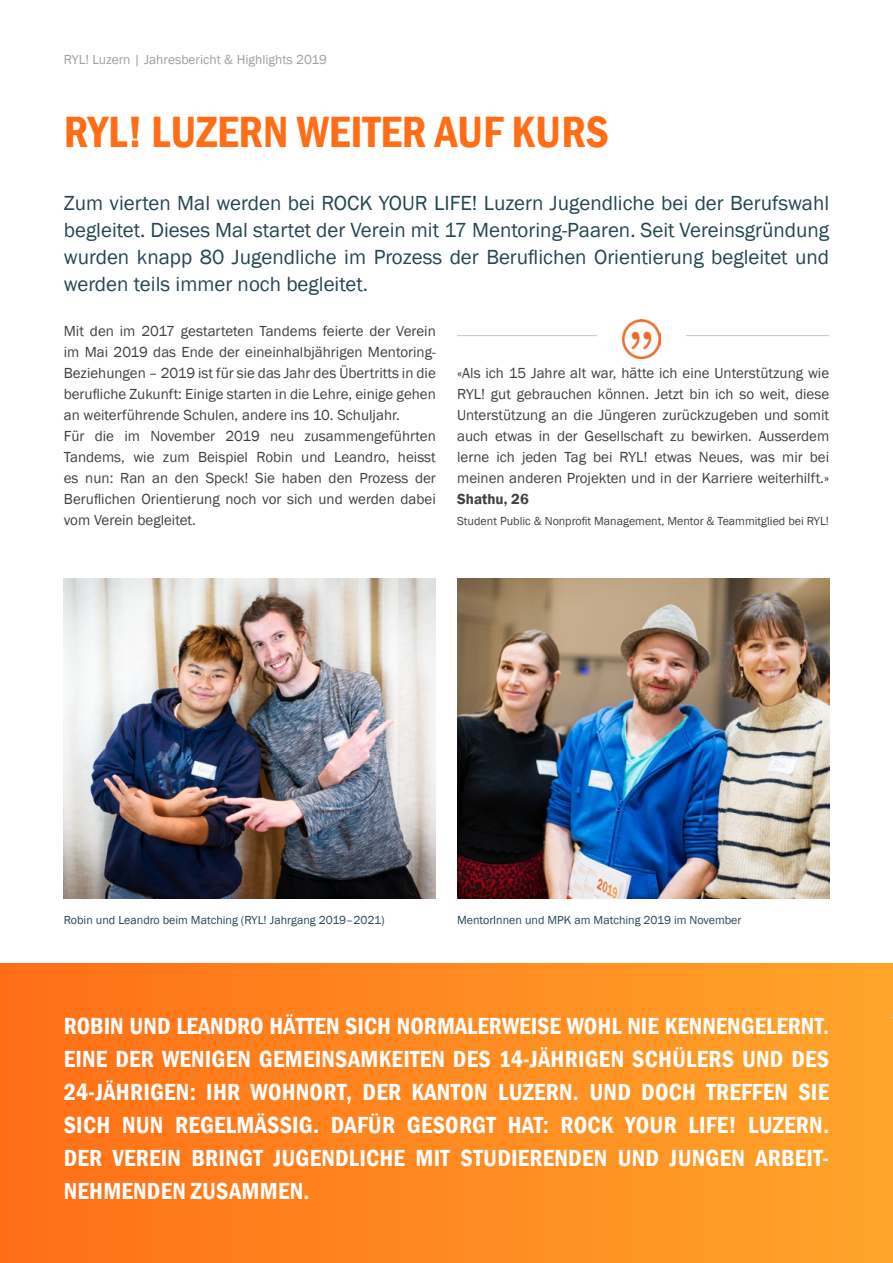
<style>
.page{position:relative;width:893px;height:1263px;background:#fff}
.page>*{position:absolute;margin:0;border:0;box-sizing:border-box;transform-origin:0 0}
.t1{font:600 condensed 45px "Franklin Gothic";color:#ff6d16}
.t2{font:600 condensed 24px/33px "Franklin Gothic";letter-spacing:.01em;color:#fff;text-align:justify}
.t3{font:21px/27px "Franklin Gothic";color:#254652;text-align:justify}
.t4{font:15px/21px "Franklin Gothic";color:#404040}
.t5{font:600 15px "Franklin Gothic";color:#404040}
.t6{font:13.5px "Franklin Gothic";color:#9f9f9f}
.t7{font:12px "Franklin Gothic";color:#254652}
.t8{font:12px "Franklin Gothic";color:#404040}
</style>
<div class="page">
<div style="left:0;top:963px;width:893px;height:300px;background:linear-gradient(to right,#ff6e16,#ffa52b)"></div>
<img style="left:64px;top:578px;width:372px;height:321px">
<img style="left:457px;top:578px;width:372px;height:321px">
<hr style="left:457px;top:335px;width:372px;height:1px;background:#c8c8c8">
<div style="left:597px;top:313px;width:89px;height:51px;background:#fff"></div>
<img style="left:622px;top:320px;width:39px;height:38px">
<p class="t6" style="left:64px;top:51px;width:265px">RYL! Luzern | Jahresbericht &amp; Highlights 2019</p>
<h1 class="t1" style="left:64px;top:102px;width:547px">RYL! LUZERN WEITER AUF KURS</h1>
<p class="t3" style="left:64px;top:190px;width:767px">Zum vierten Mal werden bei ROCK YOUR LIFE! Luzern Jugendliche bei der Berufswahl begleitet. Dieses Mal startet der Verein mit 17 Mentoring-Paaren. Seit Vereinsgründung wurden knapp 80 Jugendliche im Prozess der Beruflichen Orientierung begleitet und werden teils immer noch begleitet.</p>
<p class="t4" style="left:64px;top:321px;width:374px">Mit den im 2017 gestarteten Tandems feierte der Verein im Mai 2019 das Ende der eineinhalbjährigen Mentoring-Beziehungen – 2019 ist für sie das Jahr des Übertritts in die berufliche Zukunft: Einige starten in die Lehre, einige gehen an weiterführende Schulen, andere ins 10. Schuljahr.<br>Für die im November 2019 neu zusammengeführten Tandems, wie zum Beispiel Robin und Leandro, heisst es nun: Ran an den Speck! Sie haben den Prozess der Beruflichen Orientierung noch vor sich und werden dabei vom Verein begleitet.</p>
<p class="t4" style="left:457px;top:363px;width:374px;text-align:justify">«Als ich 15 Jahre alt war, hätte ich eine Unterstützung wie RYL! gut gebrauchen können. Jetzt bin ich so weit, diese Unterstützung an die Jüngeren zurückzugeben und somit auch etwas in der Gesellschaft zu bewirken. Ausserdem lerne ich jeden Tag bei RYL! etwas Neues, was mir bei meinen anderen Projekten und in der Karriere weiterhilft.»</p>
<p class="t5" style="left:457px;top:490px;width:73px">Shathu, 26</p>
<p class="t8" style="left:457px;top:514px;width:374px">Student Public &amp; Nonprofit Management, Mentor &amp; Teammitglied bei RYL!</p>
<p class="t7" style="left:64px;top:913px;width:322px">Robin und Leandro beim Matching (RYL! Jahrgang 2019–2021)</p>
<p class="t7" style="left:457px;top:913px;width:286px">MentorInnen und MPK am Matching 2019 im November</p>
<p class="t2" style="left:64px;top:1009px;width:767px">ROBIN UND LEANDRO HÄTTEN SICH NORMALERWEISE WOHL NIE KENNENGELERNT.<br>EINE DER WENIGEN GEMEINSAMKEITEN DES 14-JÄHRIGEN SCHÜLERS UND DES 24-JÄHRIGEN: IHR WOHNORT, DER KANTON LUZERN. UND DOCH TREFFEN SIE SICH NUN REGELMÄSSIG. DAFÜR GESORGT HAT: ROCK YOUR LIFE! LUZERN.<br>DER VEREIN BRINGT JUGENDLICHE MIT STUDIERENDEN UND JUNGEN ARBEIT-NEHMENDEN ZUSAMMEN.</p>
</div>
